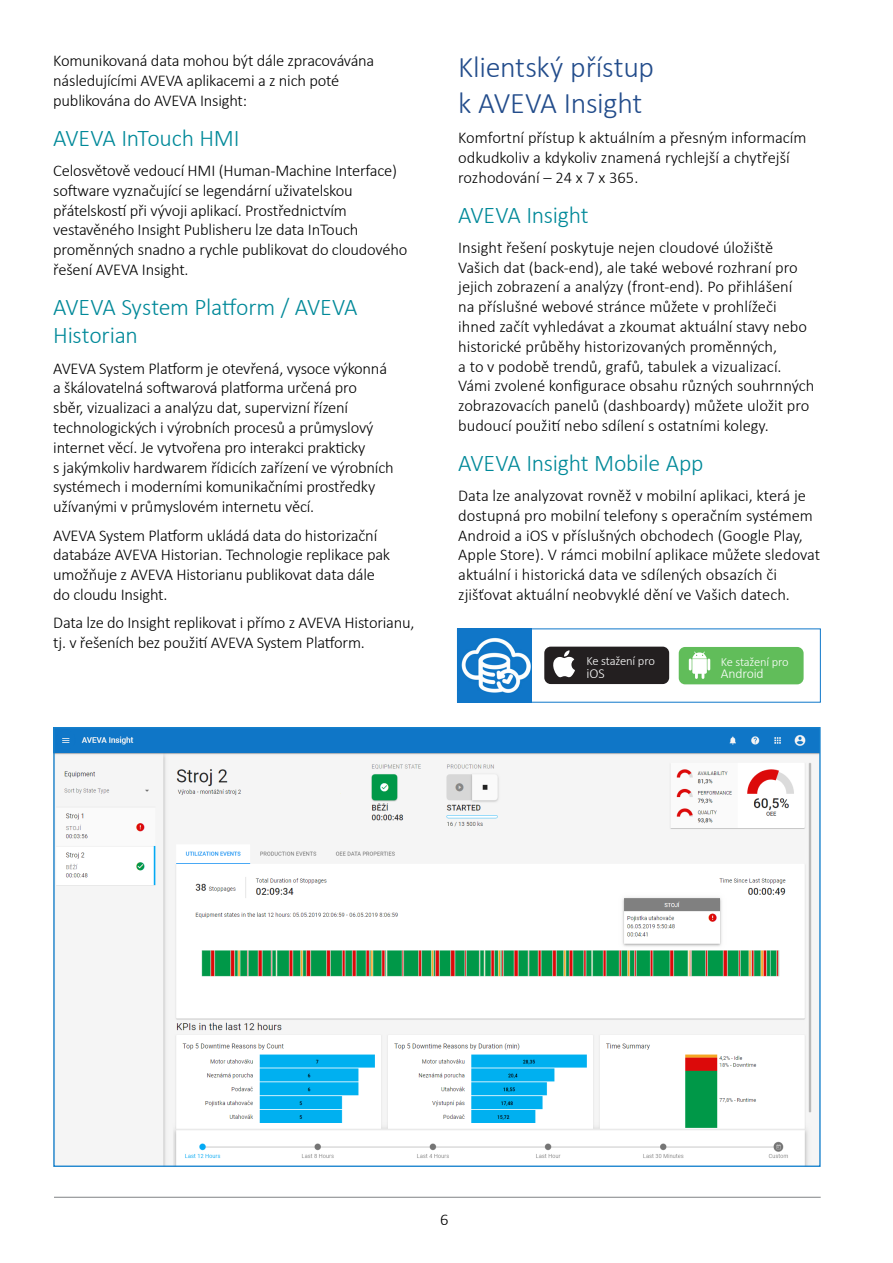
<style>
.page{position:relative;width:893px;height:1263px;background:#fff}
.page>*{position:absolute;margin:0;border:0;box-sizing:border-box;transform-origin:0 0}
._2021_nadpis_cerny{font:300 30px/36px "Calibri";letter-spacing:-.01em;color:#224c8b}
._2021_zelenomodry_nadpis{font:300 24px/28.8px "Calibri";letter-spacing:-.01em;color:#008999}
._2021_TEXT_Základní_text_sloupce{font:300 16.5px/19.8px "Calibri";letter-spacing:-.015em;color:#000}
.t1{font:300 13.8px "Calibri";letter-spacing:-.01em;color:#fff}
.t2{font:300 12.6px "Calibri";letter-spacing:-.02em;color:#fff}
.t3{font:300 12.45px "Calibri";letter-spacing:-.025em;color:#fff}
</style>
<div class="page">
<hr style="left:54px;top:1197px;width:767px;height:1px;background:#808285">
<img style="left:55px;top:729px;width:764px;height:436px">
<img style="left:457px;top:628px;width:74px;height:74px">
<div style="left:679px;top:647px;width:125px;height:37px;background:#61bd5a;border-radius:6px"></div>
<svg style="left:689px;top:651px;width:21px;height:28px"></svg>
<div style="left:544px;top:647px;width:125px;height:37px;background:#231f20;border-radius:6px"></div>
<svg style="left:553px;top:650px;width:22px;height:27px"></svg>
<p class="_2021_TEXT_Základní_text_sloupce" style="left:53px;top:51px;width:323px">Komunikovaná data mohou být dále zpracovávána následujícími AVEVA aplikacemi a z nich poté publikována do AVEVA Insight:</p>
<p class="_2021_zelenomodry_nadpis" style="left:53px;top:123px;width:188px">AVEVA InTouch HMI</p>
<p class="_2021_TEXT_Základní_text_sloupce" style="left:53px;top:160px;width:356px">Celosvětově vedoucí HMI (Human-Machine Interface) software vyznačující se legendární uživatelskou přátelskostí při vývoji aplikací. Prostřednictvím vestavěného Insight Publisheru lze data InTouch proměnných snadno a rychle publikovat do cloudového řešení AVEVA Insight.</p>
<p class="_2021_zelenomodry_nadpis" style="left:53px;top:292px;width:306px">AVEVA System Platform / AVEVA<br>Historian</p>
<p class="_2021_TEXT_Základní_text_sloupce" style="left:53px;top:358px;width:342px">AVEVA System Platform je otevřená, vysoce výkonná a škálovatelná softwarová platforma určená pro<br>sběr, vizualizaci a analýzu dat, supervizní řízení technologických i výrobních procesů a průmyslový internet věcí. Je vytvořena pro interakci prakticky<br>s jakýmkoliv hardwarem řídicích zařízení ve výrobních systémech i moderními komunikačními prostředky užívanými v průmyslovém internetu věcí.</p>
<p class="_2021_TEXT_Základní_text_sloupce" style="left:53px;top:525px;width:338px">AVEVA System Platform ukládá data do historizační databáze AVEVA Historian. Technologie replikace pak umožňuje z AVEVA Historianu publikovat data dále do cloudu Insight.</p>
<p class="_2021_TEXT_Základní_text_sloupce" style="left:53px;top:613px;width:363px">Data lze do Insight replikovat i přímo z AVEVA Historianu, tj. v řešeních bez použití AVEVA System Platform.</p>
<p class="_2021_nadpis_cerny" style="left:458px;top:48px;width:197px">Klientský přístup k AVEVA Insight</p>
<p class="_2021_TEXT_Základní_text_sloupce" style="left:458px;top:128px;width:350px">Komfortní přístup k aktuálním a přesným informacím odkudkoliv a kdykoliv znamená rychlejší a chytřejší rozhodování – 24 x 7 x 365.</p>
<p class="_2021_zelenomodry_nadpis" style="left:458px;top:200px;width:132px">AVEVA Insight</p>
<p class="_2021_TEXT_Základní_text_sloupce" style="left:458px;top:237px;width:358px">Insight řešení poskytuje nejen cloudové úložiště Vašich dat (back-end), ale také webové rozhraní pro jejich zobrazení a analýzy (front-end). Po přihlášení<br>na příslušné webové stránce můžete v prohlížeči ihned začít vyhledávat a zkoumat aktuální stavy nebo historické průběhy historizovaných proměnných,<br>a to v podobě trendů, grafů, tabulek a vizualizací.<br>Vámi zvolené konfigurace obsahu různých souhrnných zobrazovacích panelů (dashboardy) můžete uložit pro budoucí použití nebo sdílení s ostatními kolegy.</p>
<p class="_2021_zelenomodry_nadpis" style="left:458px;top:448px;width:247px">AVEVA Insight Mobile App</p>
<p class="_2021_TEXT_Základní_text_sloupce" style="left:458px;top:485px;width:364px">Data lze analyzovat rovněž v mobilní aplikaci, která je dostupná pro mobilní telefony s operačním systémem Android a iOS v příslušných obchodech (Google Play, Apple Store). V rámci mobilní aplikace můžete sledovat aktuální i historická data ve sdílených obsazích či zjišťovat aktuální neobvyklé dění ve Vašich datech.</p>
<p class="t2" style="left:586px;top:653px;width:70px">Ke stažení pro</p>
<p class="t1" style="left:586px;top:665px;width:20px">iOS</p>
<p class="t3" style="left:721px;top:654px;width:69px">Ke stažení pro</p>
<p class="t1" style="left:721px;top:665px;width:44px">Android</p>
<p class="_2021_TEXT_Základní_text_sloupce" style="left:440px;top:1209px;width:10px">6</p>
</div>
